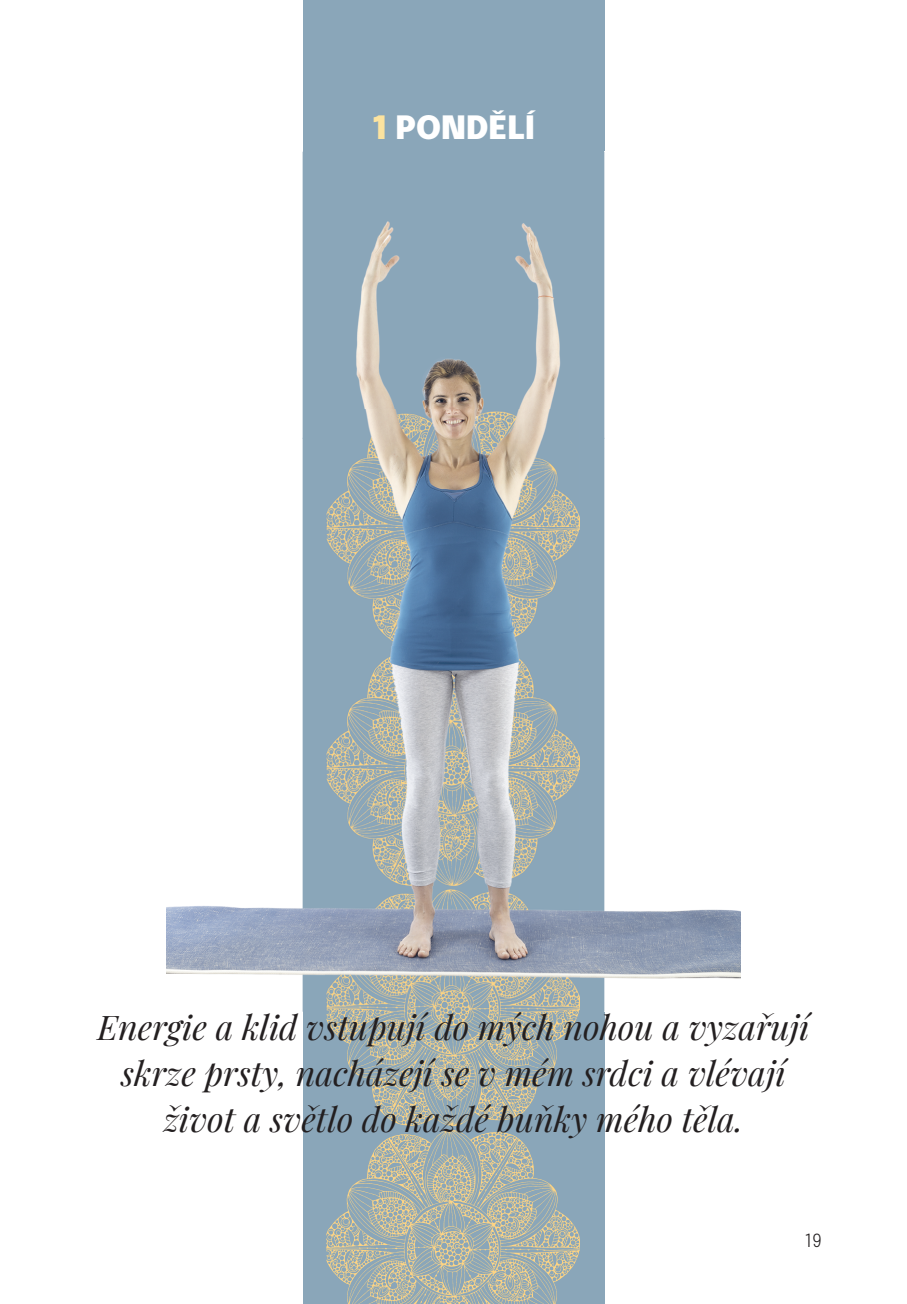
<style>
.page{position:relative;width:907px;height:1304px;background:#fff}
.page>*{position:absolute;margin:0;border:0;box-sizing:border-box;transform-origin:0 0}
.t1{font:italic 34px/46px "Playfair Display";color:#231f20;text-align:center}
.t2{font:900 32px "Epilogue";color:#fff}
.t3{font:300 18px "Epilogue";color:#231f20}
.s1{color:#fce39f}
</style>
<div class="page">
<div style="left:303px;top:0;width:301px;height:1304px;background:#8aa6b9"></div>
<img style="left:326px;top:1012px;width:253px;height:113px">
<img style="left:326px;top:1130px;width:253px;height:174px">
<img style="left:166px;top:152px;width:137px;height:860px">
<img style="left:604px;top:152px;width:137px;height:860px">
<img style="left:356px;top:221px;width:205px;height:189px">
<img style="left:303px;top:908px;width:22px;height:67px">
<img style="left:579px;top:515px;width:25px;height:496px">
<img style="left:326px;top:410px;width:253px;height:240px">
<img style="left:326px;top:650px;width:253px;height:239px">
<img style="left:325px;top:889px;width:254px;height:123px">
<p class="t2" style="left:372px;top:105px;width:164px"><span class="s1">1</span> PONDĚLÍ</p>
<p class="t1" style="left:97px;top:1002px;width:714px">Energie a klid vstupují do mých nohou a vyzařují skrze prsty, nacházejí se v mém srdci a vlévají život a světlo do každé buňky mého těla.</p>
<p class="t3" style="left:805px;top:1228px;width:19px">19</p>
</div>
